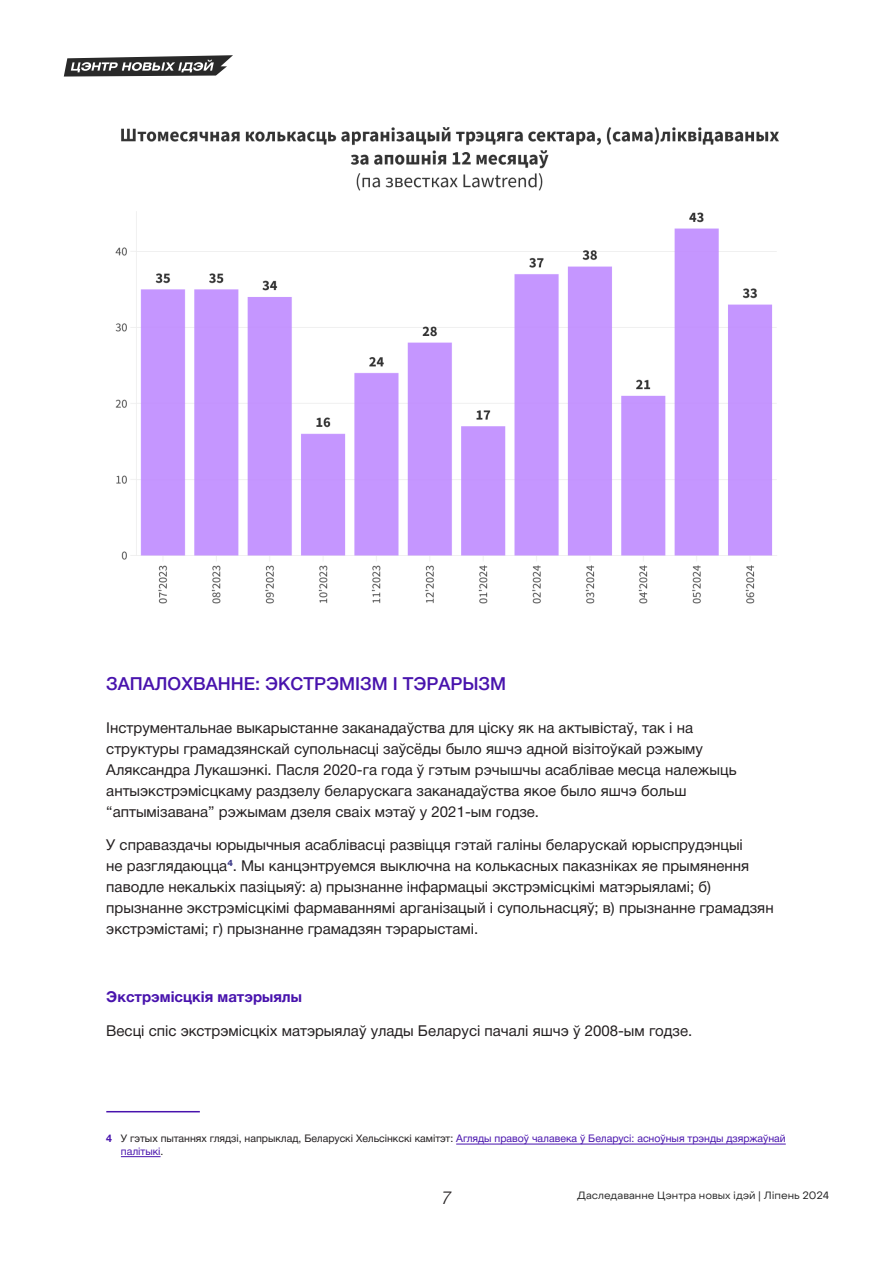
<style>
.page{position:relative;width:893px;height:1263px;background:#fff}
.page>*{position:absolute;margin:0;border:0;box-sizing:border-box;transform-origin:0 0}
.тытулы{font:500 18px "Helvetica Neue Cyr";color:#4813ad}
.t1{font:italic 300 18px "Helvetica Neue Cyr";color:#231f20}
.абзац_под_пунктом{font:15px/21px "Helvetica Neue Cyr";color:#231f20}
.абзац_под_пунктом-2{font:700 15px "Helvetica Neue Cyr";color:#4813ad}
.t2{font:10.5px "Helvetica Neue Cyr";color:#231f20}
.t3{font:10.5px "Object Sans";color:#292929}
.t4{font:10.5px "Helvetica Neue Cyr";color:#4813ad}
.s1{font-weight:700;color:#4813ad}
.s2{color:#4813ad}
.s3{color:#231f20}
</style>
<div class="page">
<svg style="left:64px;top:55px;width:169px;height:22px"></svg>
<img style="left:115px;top:128px;width:664px;height:476px">
<hr style="left:106px;top:1111px;width:94px;height:1px;background:#4813ad">
<hr style="left:456px;top:1144px;width:330px;height:1px;background:#4813ad">
<hr style="left:121px;top:1156px;width:40px;height:1px;background:#4813ad">
<p class="тытулы" style="left:106px;top:674px;width:401px">ЗАПАЛОХВАННЕ: ЭКСТРЭМІЗМ І ТЭРАРЫЗМ</p>
<p class="абзац_под_пунктом" style="left:106px;top:717px;width:632px">Інструментальнае выкарыстанне заканадаўства для ціску як на актывістаў, так і на структуры грамадзянскай супольнасці заўсёды было яшчэ адной візітоўкай рэжыму Аляксандра Лукашэнкі. Пасля 2020-га года ў гэтым рэчышчы асаблівае месца належыць антыэкстрэмісцкаму раздзелу беларускага заканадаўства якое было яшчэ больш “аптымізавана” рэжымам дзеля сваіх мэтаў у 2021-ым годзе.</p>
<p class="абзац_под_пунктом" style="left:106px;top:835px;width:669px">У справаздачы юрыдычныя асаблівасці развіцця гэтай галіны беларускай юрыспрудэнцыі<br>не разглядаюцца<sup>4</sup>. Мы канцэнтруемся выключна на колькасных паказніках яе прымянення паводле некалькіх пазіцыяў: а) прызнанне інфармацыі экстрэмісцкімі матэрыяламі; б) прызнанне экстрэмісцкімі фармаваннямі арганізацый і супольнасцяў; в) прызнанне грамадзян экстрэмістамі; г) прызнанне грамадзян тэрарыстамі.</p>
<p class="абзац_под_пунктом-2" style="left:106px;top:988px;width:197px">Экстрэмісцкія матэрыялы</p>
<p class="абзац_под_пунктом" style="left:106px;top:1020px;width:587px">Весці спіс экстрэмісцкіх матэрыялаў улады Беларусі пачалі яшчэ ў 2008-ым годзе.</p>
<p class="t2" style="left:106px;top:1133px;width:681px"><span class="s1">4</span> У гэтых пытаннях глядзі, напрыклад, Беларускі Хельсінкскі камітэт: <span class="s2">Агляды правоў чалавека ў Беларусі: асноўныя трэнды дзяржаўнай</span></p>
<p class="t4" style="left:121px;top:1145px;width:44px">палітыкі<span class="s3">.</span></p>
<p class="t1" style="left:441px;top:1188px;width:12px">7</p>
<p class="t3" style="left:577px;top:1189px;width:253px">Даследаванне Цэнтра новых ідэй | Ліпень 2024</p>
</div>
